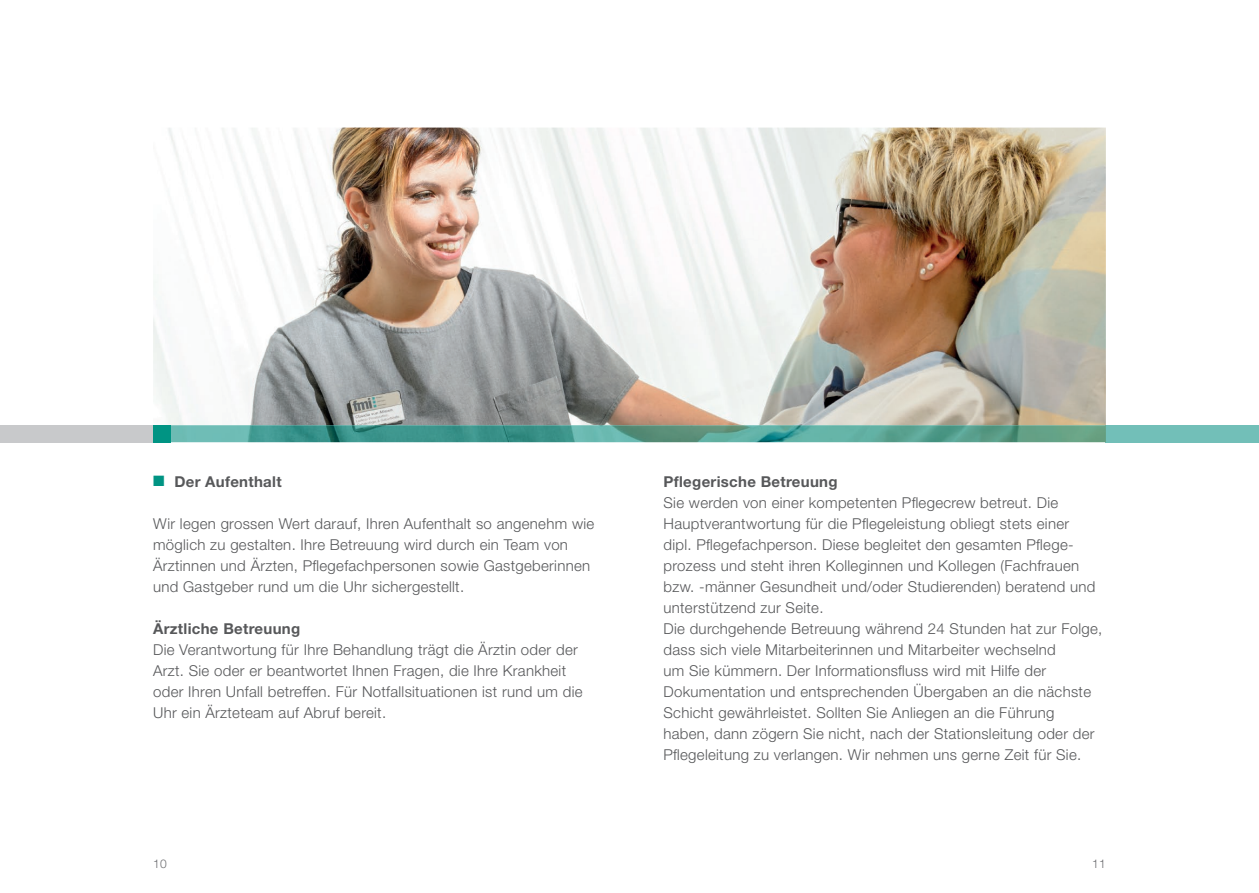
<style>
.page{position:relative;width:1259px;height:893px;background:#fff}
.page>*{position:absolute;margin:0;border:0;box-sizing:border-box;transform-origin:0 0}
.t1{font:300 15px/21px "Helvetica Neue LT Std";letter-spacing:.02em;color:#57585a}
.t2{font:700 15px "Helvetica Neue LT Std";letter-spacing:.02em;color:#57585a}
.t3{font:300 12px "Helvetica Neue LT Std";color:#6c6d70}
.s1{color:#009483}
</style>
<div class="page">
<img style="left:153px;top:128px;width:953px;height:297px">
<div style="left:0;top:425px;width:153px;height:17px;background:#c8c9cb"></div>
<div style="left:153px;top:425px;width:17px;height:17px;background:#009483"></div>
<div style="left:1106px;top:425px;width:153px;height:17px;background:#72bfb8"></div>
<img style="left:170px;top:425px;width:936px;height:17px">
<p class="t2" style="left:153px;top:472px;width:130px"><span class="s1">■</span> Der Aufenthalt</p>
<p class="t1" style="left:153px;top:513px;width:443px">Wir legen grossen Wert darauf, Ihren Aufenthalt so angenehm wie möglich zu gestalten. Ihre Betreuung wird durch ein Team von Ärztinnen und Ärzten, Pflegefachpersonen sowie Gastgeberinnen und Gastgeber rund um die Uhr sichergestellt.</p>
<p class="t2" style="left:153px;top:619px;width:149px">Ärztliche Betreuung</p>
<p class="t1" style="left:153px;top:639px;width:431px">Die Verantwortung für Ihre Behandlung trägt die Ärztin oder der Arzt. Sie oder er beantwortet Ihnen Fragen, die Ihre Krankheit oder Ihren Unfall betreffen. Für Notfallsituationen ist rund um die Uhr ein Ärzteteam auf Abruf bereit.</p>
<p class="t2" style="left:663px;top:472px;width:176px">Pflegerische Betreuung</p>
<p class="t1" style="left:663px;top:492px;width:440px">Sie werden von einer kompetenten Pflegecrew betreut. Die Haupt verantwortung für die Pflegeleistung obliegt stets einer<br>dipl. Pflegefachperson. Diese begleitet den gesamten Pflege&shy;prozess und steht ihren Kolleginnen und Kollegen (Fachfrauen bzw. -männer Gesundheit und/oder Studierenden) beratend und unterstützend zur Seite.<br>Die durchgehende Betreuung während 24 Stunden hat zur Folge, dass sich viele Mitarbeiterinnen und Mitarbeiter wechselnd<br>um Sie kümmern. Der Informationsfluss wird mit Hilfe der Dokumentation und entsprechenden Übergaben an die nächste Schicht gewährleistet. Sollten Sie Anliegen an die Führung haben, dann zögern Sie nicht, nach der Stationsleitung oder der Pflegeleitung zu verlangen. Wir nehmen uns gerne Zeit für Sie.</p>
<p class="t3" style="left:153px;top:856px;width:15px">10</p>
<p class="t3" style="left:1092px;top:856px;width:15px">11</p>
</div>
